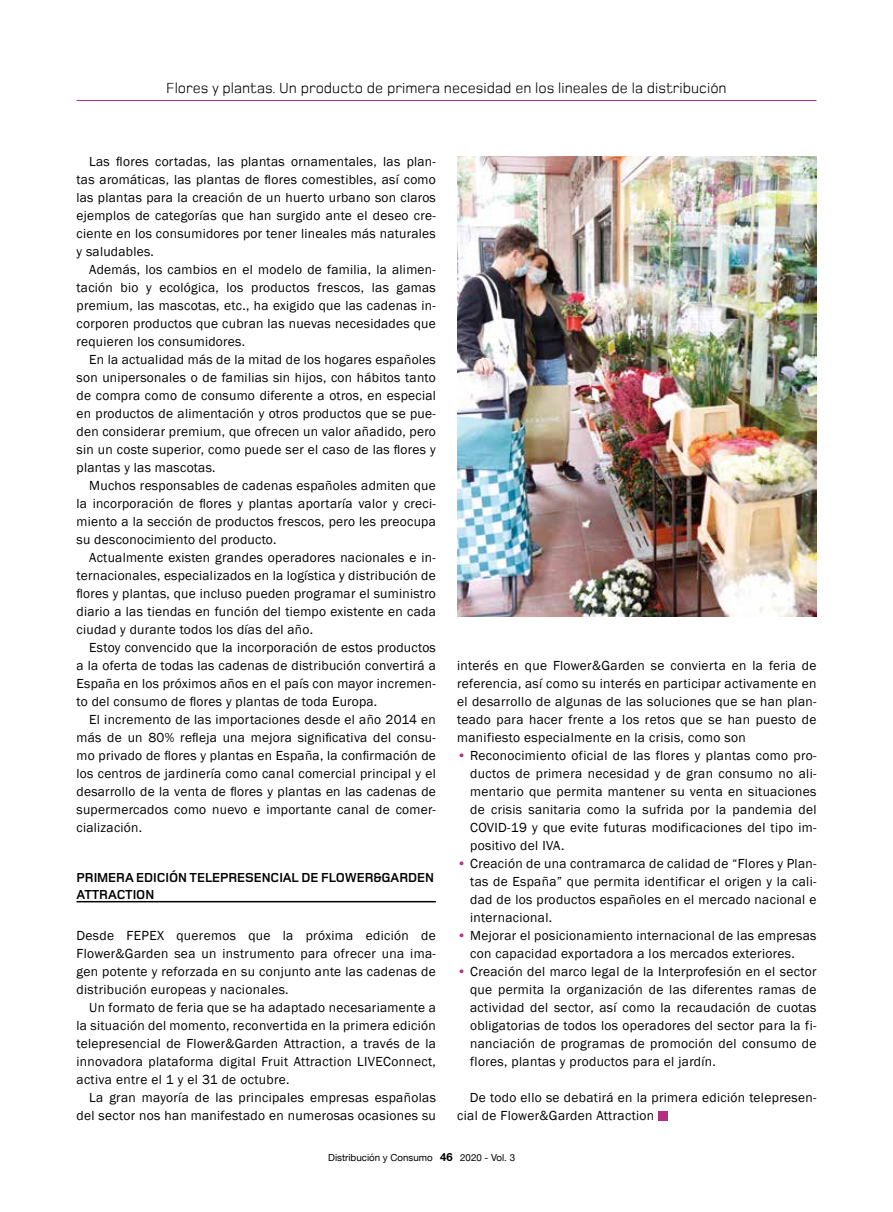
<style>
.page{position:relative;width:893px;height:1212px;background:#fff}
.page>*{position:absolute;margin:0;border:0;box-sizing:border-box;transform-origin:0 0}
.t1{font:15px "Foundry Monoline";color:#000}
.t2{font:13.5px/18px "Franklin Gothic";letter-spacing:.025em;color:#000;text-align:justify}
.t3{font:700 13.5px/16.2px "Foundry Monoline";letter-spacing:-.005em;color:#000}
.t4{font:9.75px "Helvetica Neue";color:#000}
.s1{color:#b32e81}
.s2{font-family:"Helvetica Neue LT Std";font-weight:700;font-size:11.25px}
</style>
<div class="page">
<hr style="left:77px;top:901px;width:359px;height:1px;background:#000">
<img style="left:457px;top:157px;width:359px;height:459px">
<div style="left:658px;top:1111px;width:10px;height:9px;background:#b32e81"></div>
<hr style="left:77px;top:100px;width:739px;height:1px;background:#b32e81">
<p class="t1" style="left:166px;top:80px;width:562px">Flores y plantas. Un producto de primera necesidad en los lineales de la distribución</p>
<p class="t2" style="left:77px;top:153px;width:361px;text-indent:13px">Las flores cortadas, las plantas ornamentales, las plan&shy;tas aromáticas, las plantas de flores comestibles, así como las plantas para la creación de un huerto urbano son claros ejemplos de categorías que han surgido ante el deseo cre&shy;ciente en los consumidores por tener lineales más naturales y saludables.</p>
<p class="t2" style="left:77px;top:261px;width:361px;text-indent:13px">Además, los cambios en el modelo de familia, la alimen&shy;tación bio y ecológica, los productos frescos, las gamas premium, las mascotas, etc., ha exigido que las cadenas in&shy;corporen productos que cubran las nuevas necesidades que requieren los consumidores.</p>
<p class="t2" style="left:77px;top:351px;width:361px;text-indent:13px">En la actualidad más de la mitad de los hogares españoles son unipersonales o de familias sin hijos, con hábitos tanto de compra como de consumo diferente a otros, en especial en productos de alimentación y otros productos que se pue&shy;den considerar premium, que ofrecen un valor añadido, pero sin un coste superior, como puede ser el caso de las flores y plantas y las mascotas.</p>
<p class="t2" style="left:77px;top:477px;width:361px;text-indent:13px">Muchos responsables de cadenas españoles admiten que la incorporación de flores y plantas aportaría valor y creci&shy;miento a la sección de productos frescos, pero les preocupa su desconocimiento del producto.</p>
<p class="t2" style="left:77px;top:549px;width:361px;text-indent:13px">Actualmente existen grandes operadores nacionales e in&shy;ternacionales, especializados en la logística y distribución de flores y plantas, que incluso pueden programar el suministro diario a las tiendas en función del tiempo existente en cada ciudad y durante todos los días del año.</p>
<p class="t2" style="left:77px;top:639px;width:361px;text-indent:13px">Estoy convencido que la incorporación de estos productos a la oferta de todas las cadenas de distribución convertirá a España en los próximos años en el país con mayor incremen&shy;to del consumo de flores y plantas de toda Europa.</p>
<p class="t2" style="left:77px;top:711px;width:361px;text-indent:13px">El incremento de las importaciones desde el año 2014 en más de un 80% refleja una mejora significativa del consu&shy;mo privado de flores y plantas en España, la confirmación de los centros de jardinería como canal comercial principal y el desarrollo de la venta de flores y plantas en las cadenas de supermercados como nuevo e importante canal de comer&shy;cialización.</p>
<p class="t3" style="left:77px;top:870px;width:359px">PRIMERA EDICIÓN TELEPRESENCIAL DE FLOWER&amp;GARDEN<br>ATTRACTION</p>
<p class="t2" style="left:77px;top:927px;width:361px">Desde FEPEX queremos que la próxima edición de Flower&amp;Garden sea un instrumento para ofrecer una ima&shy;gen potente y reforzada en su conjunto ante las cadenas de distribución europeas y nacionales.</p>
<p class="t2" style="left:77px;top:999px;width:361px;text-indent:13px">Un formato de feria que se ha adaptado necesariamente a la situación del momento, reconvertida en la primera edición telepresencial de Flower&amp;Garden Attraction, a través de la innovadora plataforma digital Fruit Attraction LIVEConnect, activa entre el 1 y el 31 de octubre.</p>
<p class="t2" style="left:77px;top:1089px;width:361px;text-align:right">La gran mayoría de las principales empresas españolas del sector nos han manifestado en numerosas ocasiones su</p>
<p class="t2" style="left:457px;top:657px;width:361px">interés en que Flower&amp;Garden se convierta en la feria de referencia, así como su interés en participar activamente en el desarrollo de algunas de las soluciones que se han plan&shy;teado para hacer frente a los retos que se han puesto de manifiesto especialmente en la crisis, como son</p>
<p class="t2" style="left:470px;top:747px;width:348px;text-indent:-13px"><span class="s1">•</span> Reconocimiento oficial de las flores y plantas como pro&shy;ductos de primera necesidad y de gran consumo no ali&shy;mentario que permita mantener su venta en situaciones de crisis sanitaria como la sufrida por la pandemia del COVID-19 y que evite futuras modificaciones del tipo im&shy;positivo del IVA.</p>
<p class="t2" style="left:470px;top:855px;width:348px;text-indent:-13px"><span class="s1">•</span> Creación de una contramarca de calidad de “Flores y Plan&shy;tas de España” que permita identificar el origen y la cali&shy;dad de los productos españoles en el mercado nacional e internacional.</p>
<p class="t2" style="left:470px;top:927px;width:348px;text-indent:-13px"><span class="s1">•</span> Mejorar el posicionamiento internacional de las empresas con capacidad exportadora a los mercados exteriores.</p>
<p class="t2" style="left:470px;top:963px;width:348px;text-indent:-13px"><span class="s1">•</span> Creación del marco legal de la Interprofesión en el sector que permita la organización de las diferentes ramas de actividad del sector, así como la recaudación de cuotas obligatorias de todos los operadores del sector para la fi&shy;nanciación de programas de promoción del consumo de flores, plantas y productos para el jardín.</p>
<p class="t2" style="left:457px;top:1089px;width:361px;text-indent:13px">De todo ello se debatirá en la primera edición telepresen&shy;cial de Flower&amp;Garden Attraction</p>
<p class="t4" style="left:328px;top:1150px;width:188px">Distribución y Consumo <span class="s2">46</span> 2020 - Vol. 3</p>
</div>
